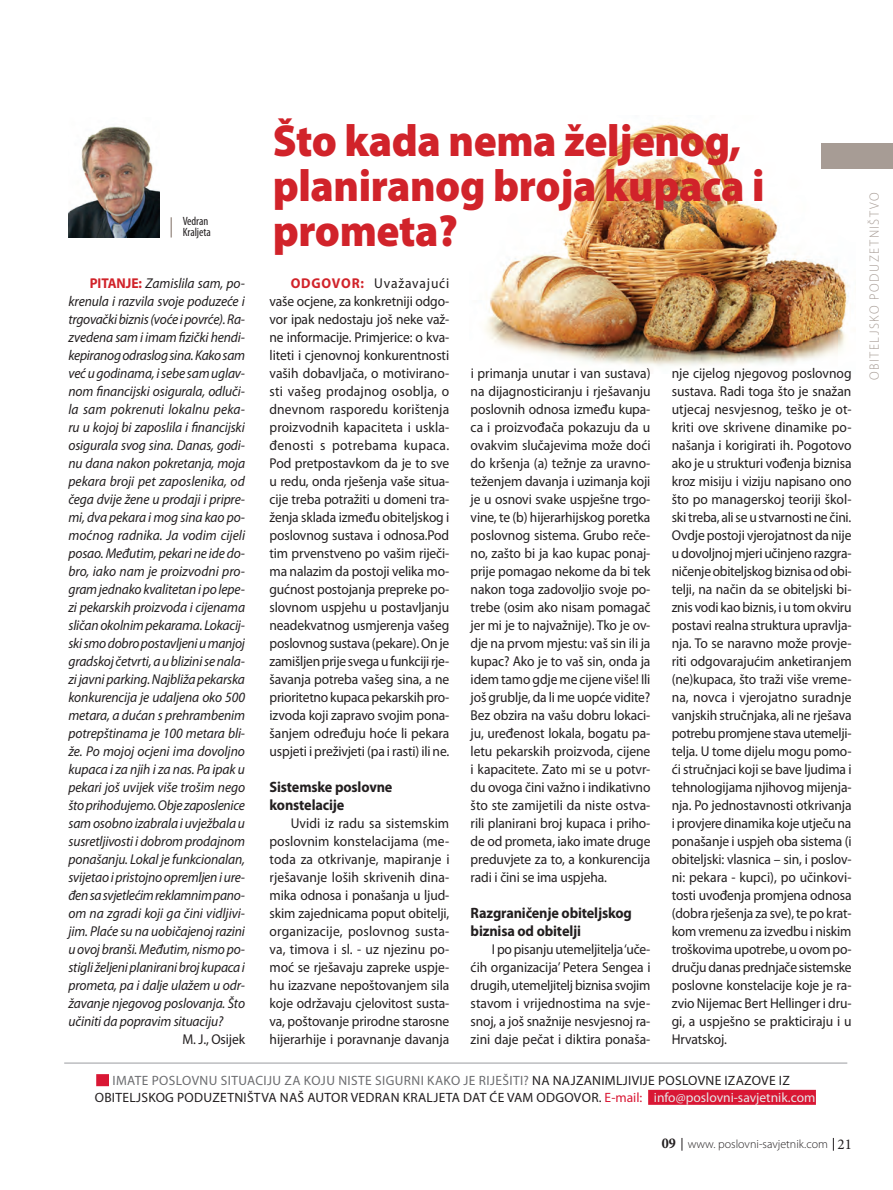
<style>
.page{position:relative;width:893px;height:1190px;background:#fff}
.page>*{position:absolute;margin:0;border:0;box-sizing:border-box;transform-origin:0 0}
._02_naslov{font:900 45px/45px "Myriad Pro";letter-spacing:-.01em;color:#d1232a;scale:.95 1}
._04_medju_2{font:700 15px/18px "Myriad Pro";letter-spacing:-.01em;color:#231f20;scale:.95 1}
._01_Txt{font:14.25px/18px "Myriad Pro";letter-spacing:-.01em;color:#231f20;text-align:justify;scale:.95 1}
._01_Txt-2{font:italic 14.25px/18px "Myriad Pro";letter-spacing:-.01em;color:#231f20;text-align:justify;scale:.95 1}
.PS_Okvir_BILO_GDJE_2{font:13.5px/16.5px "Myriad Pro";letter-spacing:.02em;color:#231f20;text-align:center}
.STIL_RUBRIKE{font:300 13.5px "Myriad Pro";letter-spacing:.12em;color:#a79c95;scale:.95 1}
.t1{font:300 12px "Myriad Pro";color:#231f20}
._06_autor{font:condensed 12px/10.5px "Myriad Pro";letter-spacing:-.005em;color:#231f20}
.s1{font-weight:700;font-style:normal;color:#d1232a}
.s2{font-weight:700;color:#d1232a}
.s3{color:#6c6d70}
.s4{color:#d91734}
.s5{color:#e6e7e9}
.s6{font-family:"Minion Pro";font-weight:700;font-stretch:condensed;font-size:15px}
.s7{font-family:"Minion Pro";font-weight:400;font-size:15px}
</style>
<div class="page">
<svg style="left:681px;top:1138px;width:1px;height:12px"></svg>
<svg style="left:832px;top:1138px;width:1px;height:12px"></svg>
<img style="left:485px;top:124px;width:370px;height:242px">
<div style="left:821px;top:144px;width:71px;height:25px;background:#a79c95"></div>
<div style="left:648px;top:1090px;width:167px;height:15px;background:#d91734"></div>
<hr style="left:64px;top:1062px;width:783px;height:2px;background:#bcbdc0">
<div style="left:96px;top:1074px;width:13px;height:12px;background:#d91734;border:2px solid #d91734"></div>
<img style="left:68px;top:126px;width:91px;height:112px">
<hr style="left:170px;top:217px;width:2px;height:20px;background:#a79c95">
<p class="_06_autor" style="left:183px;top:216px;width:30px">Vedran<br>Kraljeta</p>
<p class="_01_Txt-2" style="left:68px;top:274px;width:187px;text-indent:21px"><span class="s1">PITANJE:</span> Zamislila sam, po&shy;krenula i razvila svoje poduzeće i trgovački biznis (voće i povrće). Ra&shy;zvedena sam i imam fizički hendi&shy;kepiranog odraslog sina. Kako sam već u godinama, i sebe sam uglav&shy;nom financijski osigurala, odluči&shy;la sam pokrenuti lokalnu peka&shy;ru u kojoj bi zaposlila i financijski osigurala svog sina. Danas, godi&shy;nu dana nakon pokretanja, moja pekara broji pet zaposlenika, od čega dvije žene u prodaji i pripre&shy;mi, dva pekara i mog sina kao po&shy;moćnog radnika. Ja vodim cijeli posao. Međutim, pekari ne ide do&shy;bro, iako nam je proizvodni pro&shy;gram jednako kvalitetan i po lepe&shy;zi pekarskih proizvoda i cijenama sličan okolnim pekarama. Lokacij&shy;ski smo dobro postavljeni u manjoj gradskoj četvrti, a u blizini se nala&shy;zi javni parking. Najbliža pekarska konkurencija je udaljena oko 500 metara, a dućan s prehrambenim potrepštinama je 100 metara bli&shy;že. Po mojoj ocjeni ima dovoljno kupaca i za njih i za nas. Pa ipak u pekari još uvijek više trošim nego što prihodujemo. Obje zaposlenice sam osobno izabrala i uvježbala u susretljivosti i dobrom prodajnom ponašanju. Lokal je funkcionalan, svijetao i pristojno opremljen i ure&shy;đen sa svjetlećim reklamnim pano&shy;om na zgradi koji ga čini vidljivi&shy;jim. Plaće su na uobičajenoj razini u ovoj branši. Međutim, nismo po&shy;stigli željeni planirani broj kupaca i prometa, pa i dalje ulažem u odr&shy;žavanje njegovog poslovanja. Što učiniti da popravim situaciju?</p>
<p class="_01_Txt" style="left:182px;top:1030px;width:67px">M. J., Osijek</p>
<p class="_02_naslov" style="left:272px;top:116px;width:519px">Što kada nema željenog, planiranog broja kupaca i prometa?</p>
<p class="_01_Txt" style="left:269px;top:274px;width:191px;text-indent:21px"><span class="s2">ODGOVOR:</span> Uvažavajući vaše ocjene, za konkretniji odgo&shy;vor ipak nedostaju još neke važ&shy;ne informacije. Primjerice: o kva&shy;liteti i cjenovnoj konkurentnosti vaših dobavljača, o motivirano&shy;sti vašeg prodajnog osoblja, o dnevnom rasporedu korištenja proizvodnih kapaciteta i uskla&shy;đenosti s potrebama kupaca.<br>Pod pretpostavkom da je to sve u redu, onda rješenja vaše situa&shy;cije treba potražiti u domeni tra&shy;ženja sklada između obiteljskog i poslovnog sustava i odnosa.Pod tim prvenstveno po vašim riječi&shy;ma nalazim da postoji velika mo&shy;gućnost postojanja prepreke po&shy;slovnom uspjehu u postavljanju neadekvatnog usmjerenja vašeg poslovnog sustava (pekare). On je zamišljen prije svega u funkciji rje&shy;šavanja potreba vašeg sina, a ne prioritetno kupaca pekarskih pro&shy;izvoda koji zapravo svojim pona&shy;šanjem određuju hoće li pekara uspjeti i preživjeti (pa i rasti) ili ne.</p>
<p class="_04_medju_2" style="left:269px;top:777px;width:131px">Sistemske poslovne konstelacije</p>
<p class="_01_Txt" style="left:269px;top:814px;width:191px;text-indent:21px">Uvidi iz radu sa sistemskim poslovnim konstelacijama (me&shy;toda za otkrivanje, mapiranje i rješavanje loših skrivenih dina&shy;mika odnosa i ponašanja u ljud&shy;skim zajednicama poput obitelji, organizacije, poslovnog susta&shy;va, timova i sl. - uz njezinu po&shy;moć se rješavaju zapreke uspje&shy;hu izazvane nepoštovanjem sila koje održavaju cjelovitost susta&shy;va, poštovanje prirodne starosne hijerarhije i poravnanje davanja</p>
<p class="_01_Txt" style="left:671px;top:364px;width:191px">nje cijelog njegovog poslovnog sustava. Radi toga što je snažan utjecaj nesvjesnog, teško je ot&shy;kriti ove skrivene dinamike po&shy;našanja i korigirati ih. Pogotovo ako je u strukturi vođenja biznisa kroz misiju i viziju napisano ono što po managerskoj teoriji škol&shy;ski treba, ali se u stvarnosti ne čini.<br>Ovdje postoji vjerojatnost da nije u dovoljnoj mjeri učinjeno razgra&shy;ničenje obiteljskog biznisa od obi&shy;telji, na način da se obiteljski bi&shy;znis vodi kao biznis, i u tom okviru postavi realna struktura upravlja&shy;nja. To se naravno može provje&shy;riti odgovarajućim anketiranjem (ne)kupaca, što traži više vreme&shy;na, novca i vjerojatno suradnje vanjskih stručnjaka, ali ne rješava potrebu promjene stava utemelji&shy;telja. U tome dijelu mogu pomo&shy;ći stručnjaci koji se bave ljudima i tehnologijama njihovog mijenja&shy;nja. Po jednostavnosti otkrivanja i provjere dinamika koje utječu na ponašanje i uspjeh oba sistema (i obiteljski: vlasnica – sin, i poslov&shy;ni: pekara - kupci), po učinkovi&shy;tosti uvođenja promjena odnosa (dobra rješenja za sve), te po krat&shy;kom vremenu za izvedbu i niskim troškovima upotrebe, u ovom po&shy;dručju danas prednjače sistemske poslovne konstelacije koje je ra&shy;zvio Nijemac Bert Hellinger i dru&shy;gi, a uspješno se prakticiraju i u Hrvatskoj.</p>
<p class="_01_Txt" style="left:470px;top:364px;width:191px">i primanja unutar i van sustava) na dijagnosticiranju i rješavanju poslovnih odnosa između kupa&shy;ca i proizvođača pokazuju da u ovakvim slučajevima može doći do kršenja (a) težnje za uravno&shy;teženjem davanja i uzimanja koji je u osnovi svake uspješne trgo&shy;vine, te (b) hijerarhijskog poretka poslovnog sistema. Grubo reče&shy;no, zašto bi ja kao kupac ponaj&shy;prije pomagao nekome da bi tek nakon toga zadovoljio svoje po&shy;trebe (osim ako nisam pomagač jer mi je to najvažnije). Tko je ov&shy;dje na prvom mjestu: vaš sin ili ja kupac? Ako je to vaš sin, onda ja idem tamo gdje me cijene više! Ili još grublje, da li me uopće vidite?<br>Bez obzira na vašu dobru lokaci&shy;ju, uređenost lokala, bogatu pa&shy;letu pekarskih proizvoda, cijene i kapacitete. Zato mi se u potvr&shy;du ovoga čini važno i indikativno što ste zamijetili da niste ostva&shy;rili planirani broj kupaca i priho&shy;de od prometa, iako imate druge preduvjete za to, a konkurencija radi i čini se ima uspjeha.</p>
<p class="_04_medju_2" style="left:470px;top:903px;width:171px">Razgraničenje obiteljskog biznisa od obitelji</p>
<p class="_01_Txt" style="left:470px;top:940px;width:191px;text-indent:21px">I po pisanju utemeljitelja ‘uče&shy;ćih organizacija’ Petera Sengea i drugih, utemeljitelj biznisa svojim stavom i vrijednostima na svje&shy;snoj, a još snažnije nesvjesnoj ra&shy;zini daje pečat i diktira ponaša-</p>
<p class="PS_Okvir_BILO_GDJE_2" style="left:95px;top:1072px;width:721px"><span class="s3">IMATE POSLOVNU SITUACIJU ZA KOJU NISTE SIGURNI KAKO JE RIJEŠITI?</span> NA NAJZANIMLJIVIJE POSLOVNE IZAZOVE IZ<br>OBITELJSKOG PODUZETNIŠTVA NAŠ AUTOR VEDRAN KRALJETA DAT ĆE VAM ODGOVOR. <span class="s4">E-mail:</span> <span class="s5">info@poslovni-savjetnik.com</span></p>
<p class="t1" style="left:661px;top:1137px;width:191px"><span class="s6">09</span> www. poslovni-savjetnik.com <span class="s7">21</span></p>
<p class="STIL_RUBRIKE" style="left:865px;top:380px;width:199px;rotate:-90deg">OBITELJSKO PODUZETNIŠTVO</p>
</div>
